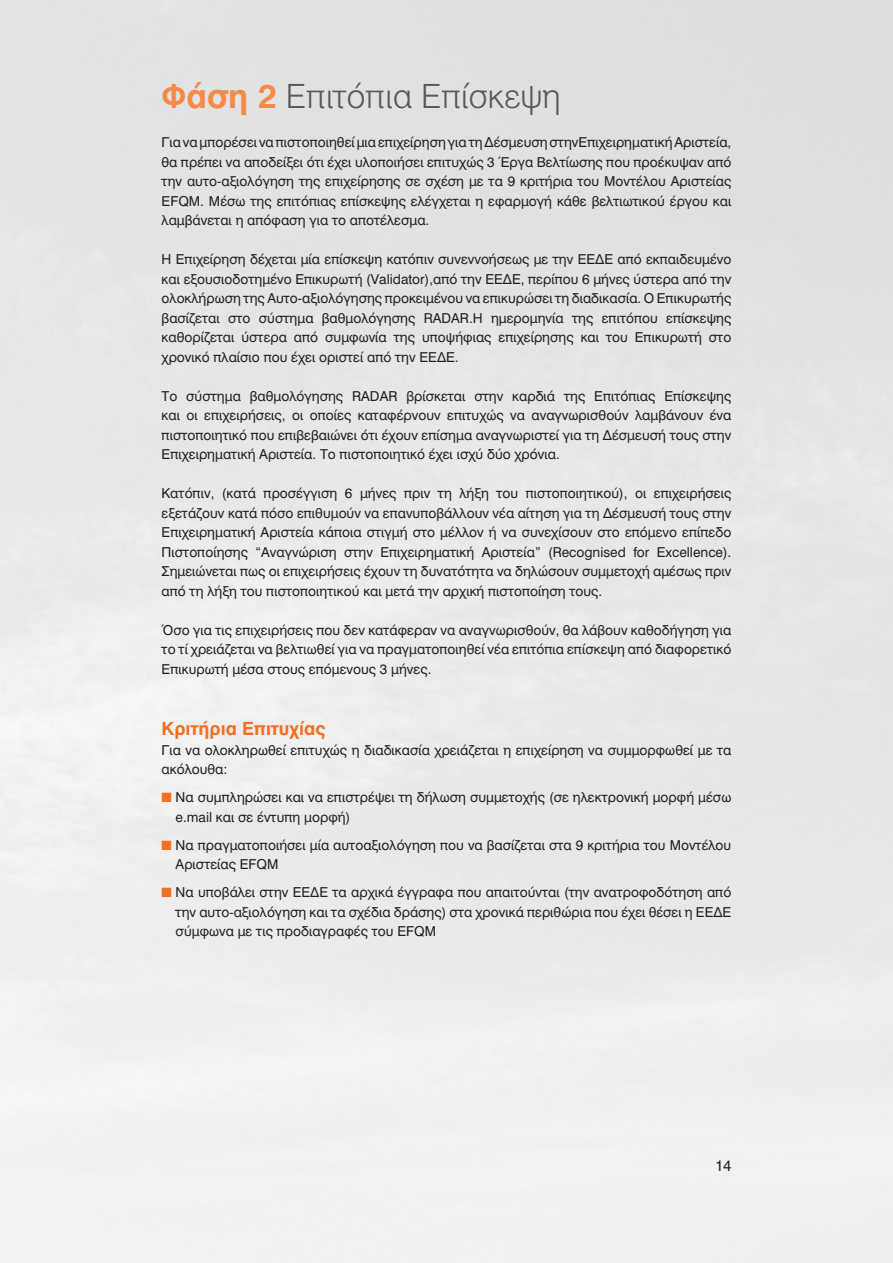
<style>
.page{position:relative;width:893px;height:1263px;background:#fff}
.page>*{position:absolute;margin:0;border:0;box-sizing:border-box;transform-origin:0 0}
.t1{font:300 33px "UB Helvetica";color:#58595b}
.t2{font:18px "UB Helvetica Bold";color:#f36f21}
.t3{font:15px "UB Helvetica";color:#231f20}
.t4{font:13.5px/19.5px "UB Helvetica";color:#231f20;text-align:justify}
.s1{font-family:"UB Helvetica Bold";font-weight:400;color:#f68a46}
.s2{color:#f36f21}
</style>
<div class="page">
<h1 class="t1" style="left:162px;top:76px;width:401px"><span class="s1">Φάση 2</span> Επιτόπια Επίσκεψη</h1>
<p class="t4" style="left:162px;top:132px;width:571px">Γιαναμπορέσει ναπιστοποιηθείμιαεπιχείρησηγιατη∆έσμευσηστηνΕπιχειρηματικήΑριστεία, θα πρέπει να αποδείξει ότι έχει υλοποιήσει επιτυχώς 3 Έργα Βελτίωσης που προέκυψαν από την αυτο-αξιολόγηση της επιχείρησης σε σχέση με τα 9 κριτήρια του Μοντέλου Αριστείας EFQM. Μέσω της επιτόπιας επίσκεψης ελέγχεται η εφαρμογή κάθε βελτιωτικού έργου και λαμβάνεται η απόφαση για το αποτέλεσμα.</p>
<p class="t4" style="left:162px;top:249px;width:571px">Η Επιχείρηση δέχεται μία επίσκεψη κατόπιν συνεννοήσεως με την ΕΕ∆Ε από εκπαιδευμένο και εξουσιοδοτημένο Επικυρωτή (Validator),από την ΕΕ∆Ε, περίπου 6 μήνες ύστερα από την ολοκλήρωση της Αυτο-αξιολόγησης προκειμένου να επικυρώσει τη διαδικασία. Ο Επικυρωτής βασίζεται στο σύστημα βαθμολόγησης RADAR.Η ημερομηνία της επιτόπου επίσκεψης καθορίζεται ύστερα από συμφωνία της υποψήφιας επιχείρησης και του Επικυρωτή στο χρονικό πλαίσιο που έχει οριστεί από την ΕΕ∆Ε.</p>
<p class="t4" style="left:162px;top:386px;width:571px">Το σύστημα βαθμολόγησης RADAR βρίσκεται στην καρδιά της Επιτόπιας Επίσκεψης και οι επιχειρήσεις, οι οποίες καταφέρνουν επιτυχώς να αναγνωρισθούν λαμβάνουν ένα πιστοποιητικό που επιβεβαιώνει ότι έχουν επίσημα αναγνωριστεί για τη ∆έσμευσή τους στην Επιχειρηματική Αριστεία. Το πιστοποιητικό έχει ισχύ δύο χρόνια.</p>
<p class="t4" style="left:162px;top:483px;width:571px">Κατόπιν, (κατά προσέγγιση 6 μήνες πριν τη λήξη του πιστοποιητικού), οι επιχειρήσεις εξετάζουν κατά πόσο επιθυμούν να επανυποβάλλουν νέα αίτηση για τη ∆έσμευσή τους στην Επιχειρηματική Αριστεία κάποια στιγμή στο μέλλον ή να συνεχίσουν στο επόμενο επίπεδο Πιστοποίησης “Αναγνώριση στην Επιχειρηματική Αριστεία” (Recognised for Excellence).<br>Σημειώνεται πως οι επιχειρήσεις έχουν τη δυνατότητα να δηλώσουν συμμετοχή αμέσως πριν από τη λήξη του πιστοποιητικού και μετά την αρχική πιστοποίηση τους.</p>
<p class="t4" style="left:162px;top:620px;width:571px">Όσο για τις επιχειρήσεις που δεν κατάφεραν να αναγνωρισθούν, θα λάβουν καθοδήγηση για το τί χρειάζεται να βελτιωθεί για να πραγματοποιηθεί νέα επιτόπια επίσκεψη από διαφορετικό Επικυρωτή μέσα στους επόμενους 3 μήνες.</p>
<h2 class="t2" style="left:162px;top:718px;width:165px">Κριτήρια Επιτυχίας</h2>
<p class="t4" style="left:162px;top:740px;width:571px">Για να ολοκληρωθεί επιτυχώς η διαδικασία χρειάζεται η επιχείρηση να συμμορφωθεί με τα ακόλουθα:</p>
<p class="t4" style="left:176px;top:787px;width:557px;text-indent:-14px"><span class="s2">■</span> Να συμπληρώσει και να επιστρέψει τη δήλωση συμμετοχής (σε ηλεκτρονική μορφή μέσω e.mail και σε έντυπη μορφή)</p>
<p class="t4" style="left:176px;top:835px;width:557px;text-indent:-14px"><span class="s2">■</span> Να πραγματοποιήσει μία αυτοαξιολόγηση που να βασίζεται στα 9 κριτήρια του Μοντέλου<br>Αριστείας EFQM</p>
<p class="t4" style="left:176px;top:883px;width:557px;text-indent:-14px"><span class="s2">■</span> Να υποβάλει στην ΕΕ∆Ε τα αρχικά έγγραφα που απαιτούνται (την ανατροφοδότηση από την αυτο-αξιολόγηση και τα σχέδια δράσης) στα χρονικά περιθώρια που έχει θέσει η ΕΕ∆Ε σύμφωνα με τις προδιαγραφές του EFQM</p>
<p class="t3" style="left:715px;top:1157px;width:18px">14</p>
</div>
